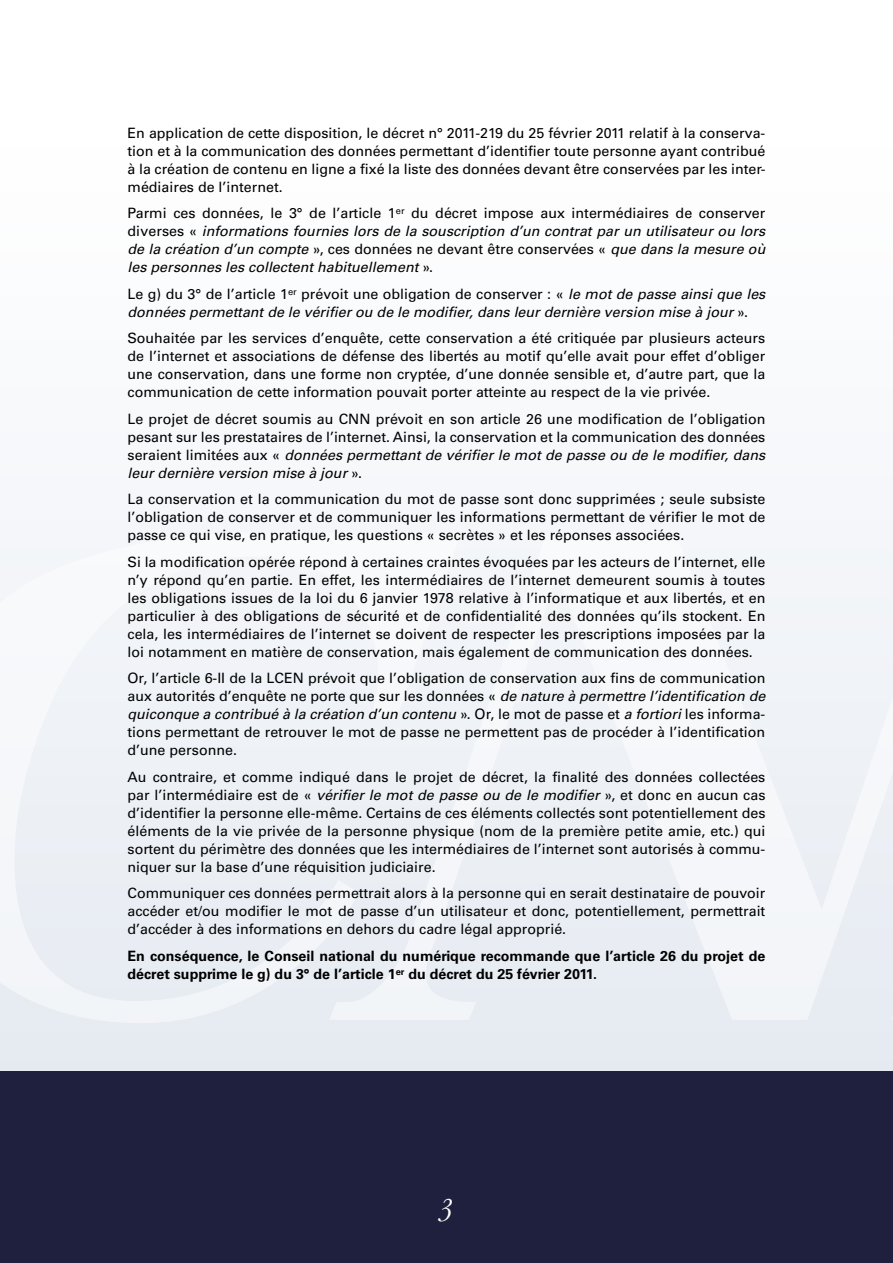
<style>
.page{position:relative;width:893px;height:1263px;background:#fff}
.page>*{position:absolute;margin:0;border:0;box-sizing:border-box;transform-origin:0 0}
.t1{font:italic 300 condensed 30px "Garamond LT";color:#fff}
.t2{font:14.25px/18px "Univers LT";color:#000;text-align:justify}
.t3{font:italic 14.25px/18px "Univers LT";color:#000;text-align:justify}
.t4{font:700 14.25px/18px "Univers LT";color:#000}
.s1{font-style:normal}
.s2{font-style:italic}
</style>
<div class="page">
<svg style="left:0;top:520px;width:893px;height:551px"></svg>
<div style="left:0;top:1071px;width:893px;height:192px;background:#1f203d"></div>
<svg style="left:0;top:533px;width:461px;height:490px;fill:#eff2f6"></svg>
<svg style="left:329px;top:533px;width:564px;height:487px;fill:#f1f3f8"></svg>
<p class="t2" style="left:128px;top:124px;width:639px">En application de cette disposition, le décret n° 2011-219 du 25 février 2011 relatif à la conserva&shy;tion et à la communication des données permettant d’identifier toute personne ayant contribué à la création de contenu en ligne a fixé la liste des données devant être conservées par les inter&shy;médiaires de l’internet.</p>
<p class="t3" style="left:128px;top:204px;width:639px"><span class="s1">Parmi ces données, le 3° de l’article 1</span><sup>er</sup> <span class="s1">du décret impose aux intermédiaires de conserver diverses «</span> informations fournies lors de la souscription d’un contrat par un utilisateur ou lors de la création d’un compte <span class="s1">», ces données ne devant être conservées «</span> que dans la mesure où les personnes les collectent habituellement <span class="s1">».</span></p>
<p class="t3" style="left:128px;top:285px;width:639px"><span class="s1">Le g) du 3° de l’article 1</span><sup>er</sup> <span class="s1">prévoit une obligation de conserver : «</span> le mot de passe ainsi que les données permettant de le vérifier ou de le modifier, dans leur dernière version mise à jour <span class="s1">».</span></p>
<p class="t2" style="left:128px;top:329px;width:639px">Souhaitée par les services d’enquête, cette conservation a été critiquée par plusieurs acteurs de l’internet et associations de défense des libertés au motif qu’elle avait pour effet d’obliger une conservation, dans une forme non cryptée, d’une donnée sensible et, d’autre part, que la communication de cette information pouvait porter atteinte au respect de la vie privée.</p>
<p class="t2" style="left:128px;top:410px;width:639px">Le projet de décret soumis au CNN prévoit en son article 26 une modification de l’obligation pesant sur les prestataires de l’internet. Ainsi, la conservation et la communication des données seraient limitées aux « <span class="s2">données permettant de vérifier le mot de passe ou de le modifier, dans leur dernière version mise à jour</span> ».</p>
<p class="t2" style="left:128px;top:490px;width:639px">La conservation et la communication du mot de passe sont donc supprimées ; seule subsiste l’obligation de conserver et de communiquer les informations permettant de vérifier le mot de passe ce qui vise, en pratique, les questions « secrètes » et les réponses associées.</p>
<p class="t2" style="left:128px;top:553px;width:639px">Si la modification opérée répond à certaines craintes évoquées par les acteurs de l’internet, elle n’y répond qu’en partie. En effet, les intermédiaires de l’internet demeurent soumis à toutes les obligations issues de la loi du 6 janvier 1978 relative à l’informatique et aux libertés, et en particulier à des obligations de sécurité et de confidentialité des données qu’ils stockent. En cela, les intermédiaires de l’internet se doivent de respecter les prescriptions imposées par la loi notamment en matière de conservation, mais également de communication des données.</p>
<p class="t2" style="left:128px;top:669px;width:639px">Or, l’article 6-II de la LCEN prévoit que l’obligation de conservation aux fins de communication aux autorités d’enquête ne porte que sur les données « <span class="s2">de nature à permettre l’identification de quiconque a contribué à la création d’un contenu</span> ». Or, le mot de passe et <span class="s2">a fortiori</span> les informa&shy;tions permettant de retrouver le mot de passe ne permettent pas de procéder à l’identification d’une personne.</p>
<p class="t2" style="left:128px;top:768px;width:639px">Au contraire, et comme indiqué dans le projet de décret, la finalité des données collectées par l’intermédiaire est de « <span class="s2">vérifier le mot de passe ou de le modifier</span> », et donc en aucun cas d’identifier la personne elle-même. Certains de ces éléments collectés sont potentiellement des éléments de la vie privée de la personne physique (nom de la première petite amie, etc.) qui sortent du périmètre des données que les intermédiaires de l’internet sont autorisés à commu&shy;niquer sur la base d’une réquisition judiciaire.</p>
<p class="t2" style="left:128px;top:884px;width:639px">Communiquer ces données permettrait alors à la personne qui en serait destinataire de pouvoir accéder et/ou modifier le mot de passe d’un utilisateur et donc, potentiellement, permettrait d’accéder à des informations en dehors du cadre légal approprié.</p>
<p class="t4" style="left:128px;top:947px;width:639px">En conséquence, le Conseil national du numérique recommande que l’article 26 du projet de décret supprime le g) du 3° de l’article 1<sup>er</sup> du décret du 25 février 2011.</p>
<h1 class="t1" style="left:440px;top:1192px;width:15px">3</h1>
</div>
